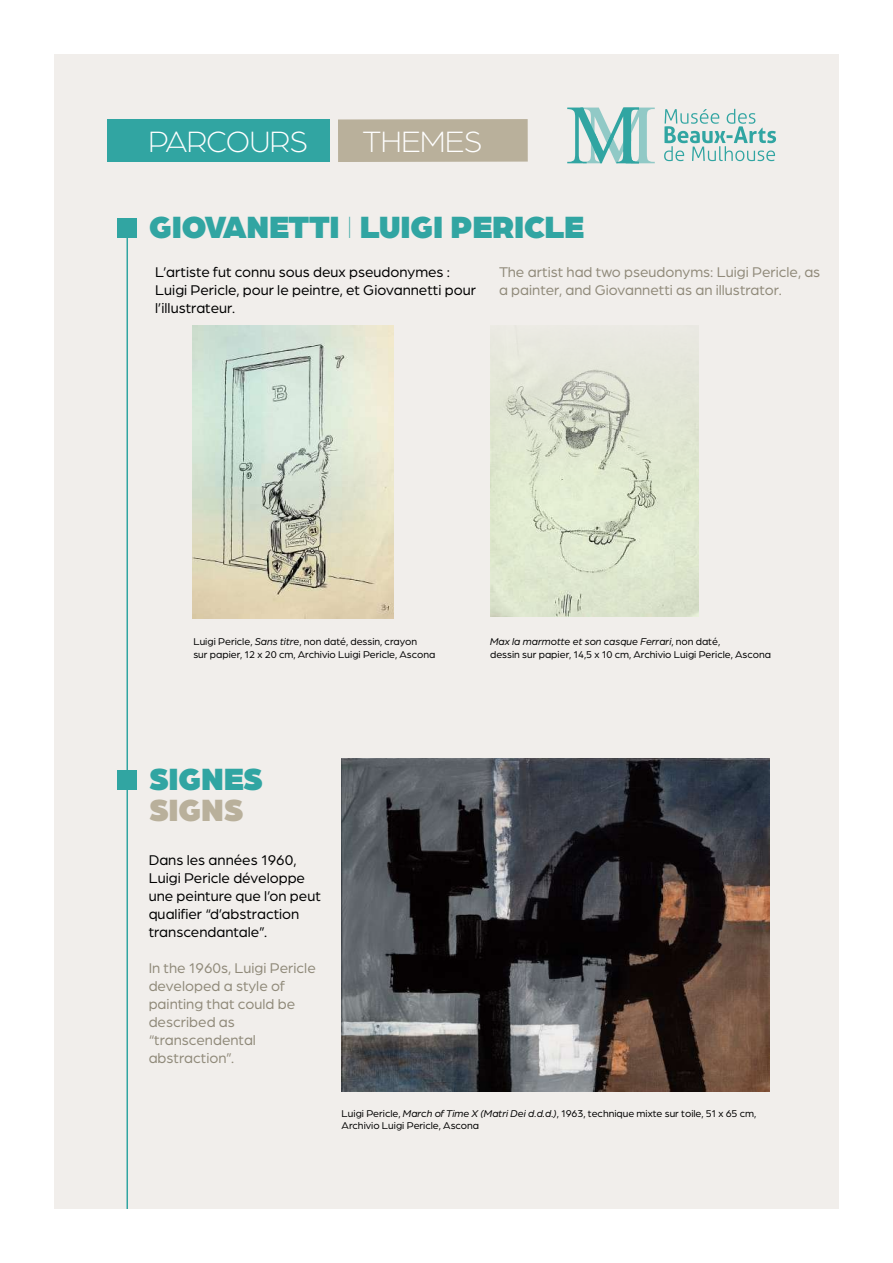
<style>
.page{position:relative;width:893px;height:1263px;background:#fff}
.page>*{position:absolute;margin:0;border:0;box-sizing:border-box;transform-origin:0 0}
.t1{font:900 37.65px "Arboria";letter-spacing:-.025em;color:#31a5a2}
.t2{font:900 37.65px "Arboria";letter-spacing:-.025em;color:#b9b09b}
.t3{font:300 36px "Arboria";letter-spacing:-.025em;color:#fff}
.t4{font:15px/18px "Arboria";color:#000}
.t5{font:15px/18px "Arboria";color:#908a7a}
.t6{font:10.5px/12.6px "Arboria";color:#000}
.s1{font-weight:100}
.s2{font-style:italic}
</style>
<div class="page">
<div style="left:54px;top:54px;width:785px;height:1155px;background:#f1eeeb"></div>
<svg style="left:567px;top:108px;width:88px;height:55px"></svg>
<svg style="left:664px;top:109px;width:112px;height:52px"></svg>
<div style="left:117px;top:770px;width:19px;height:20px;background:#31a5a2"></div>
<img style="left:342px;top:759px;width:427px;height:332px">
<img style="left:193px;top:325px;width:201px;height:293px">
<img style="left:490px;top:325px;width:208px;height:292px">
<div style="left:117px;top:218px;width:19px;height:20px;background:#31a5a2"></div>
<hr style="left:126px;top:234px;width:2px;height:975px;background:#31a5a2">
<div style="left:107px;top:119px;width:223px;height:43px;background:#31a5a2"></div>
<div style="left:338px;top:119px;width:190px;height:43px;background:#b9b09b"></div>
<h2 class="t3" style="left:148px;top:118px;width:162px">Parcours</h2>
<h2 class="t3" style="left:362px;top:118px;width:122px">Themes</h2>
<h1 class="t1" style="left:149px;top:198px;width:437px">Giovanetti <span class="s1">I</span> Luigi Pericle</h1>
<h3 class="t4" style="left:155px;top:262px;width:322px">L’artiste fut connu sous deux pseudonymes :<br>Luigi Pericle, pour le peintre, et Giovannetti pour l’illustrateur.</h3>
<h3 class="t5" style="left:499px;top:262px;width:323px">The artist had two pseudonyms: Luigi Pericle, as a painter, and Giovannetti as an illustrator.</h3>
<p class="t6" style="left:193px;top:635px;width:244px">Luigi Pericle, <span class="s2">Sans titre</span>, non daté, dessin, crayon<br>sur papier, 12 x 20 cm, Archivio Luigi Pericle, Ascona</p>
<h1 class="t1" style="left:149px;top:750px;width:114px">Signes</h1>
<h1 class="t2" style="left:149px;top:781px;width:94px">Signs</h1>
<h3 class="t4" style="left:149px;top:850px;width:174px">Dans les années 1960,<br>Luigi Pericle développe une peinture que l’on peut qualifier “d’abstraction transcendantale”.</h3>
<h3 class="t5" style="left:149px;top:958px;width:169px">In the 1960s, Luigi Pericle developed a style of painting that could be described as “transcendental abstraction”.</h3>
<p class="t6" style="left:490px;top:635px;width:282px"><span class="s2">Max la marmotte et son casque Ferrari</span>, non daté,<br>dessin sur papier, 14,5 x 10 cm, Archivio Luigi Pericle, Ascona</p>
<p class="t6" style="left:342px;top:1106px;width:416px">Luigi Pericle, <span class="s2">March of Time X (Matri Dei d.d.d.)</span>, 1963, technique mixte sur toile, 51 x 65 cm,<br>Archivio Luigi Pericle, Ascona</p>
</div>
